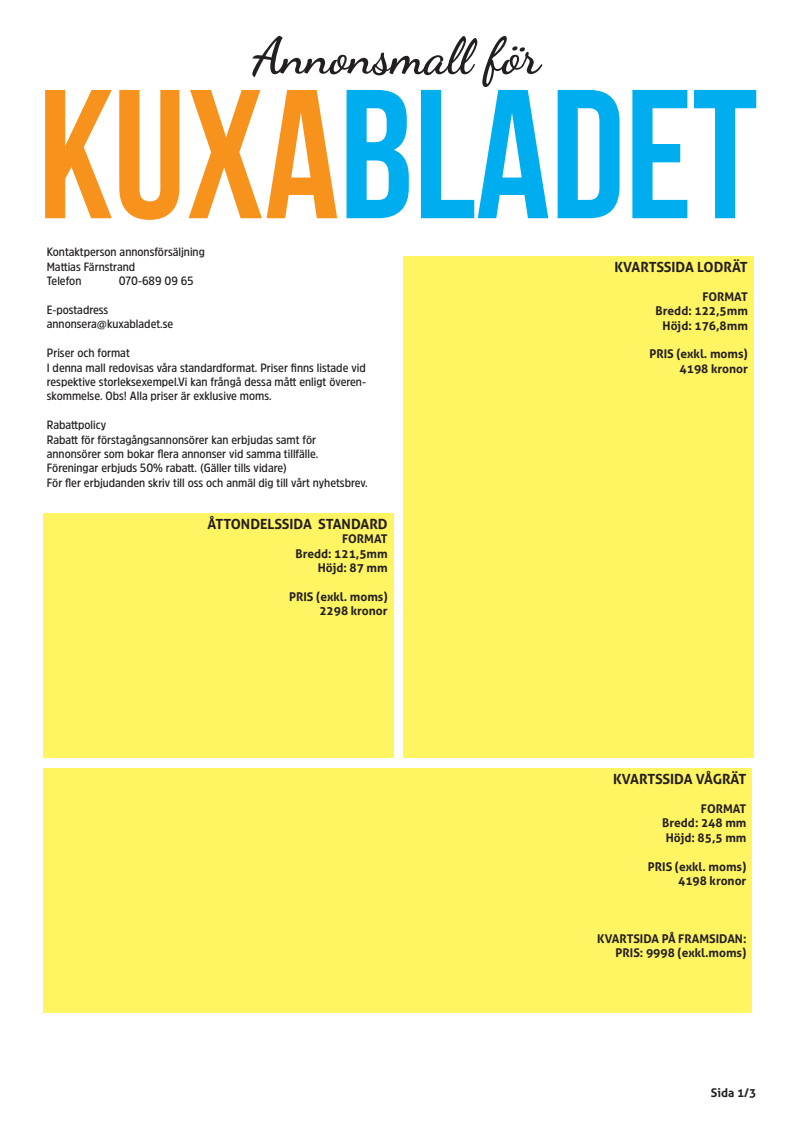
<style>
.page{position:relative;width:794px;height:1126px;background:#fff}
.page>*{position:absolute;margin:0;border:0;box-sizing:border-box;transform-origin:0 0}
.t1{font:183.2px "Bebas Neue";color:#00aeef}
.t2{font:700 51px "Dancing Script";color:#231f20}
.t3{font:700 14px "Aller";color:#231f20}
.t4{font:600 12px/14.4px "Amsi Pro Narw";color:#231f20}
.t5{font:700 12px/14.4px "Aller";color:#231f20;text-align:right}
.s1{color:#f7931d}
</style>
<div class="page">
<div style="left:43px;top:768px;width:709px;height:244px;background:#fff461"></div>
<div style="left:403px;top:256px;width:350px;height:501px;background:#fff461"></div>
<div style="left:43px;top:512px;width:350px;height:245px;background:#fff461"></div>
<h2 class="t2" style="left:252px;top:24px;width:289px">Annonsmall för</h2>
<h1 class="t1" style="left:38px;top:54px;width:721px"><span class="s1">KUXA</span>BLADET</h1>
<p class="t4" style="left:47px;top:244px;width:159px">Kontaktperson annonsförsäljning<br>Mattias Färnstrand<br>Telefon</p>
<p class="t4" style="left:119px;top:273px;width:76px">070-689 09 65</p>
<p class="t4" style="left:47px;top:302px;width:128px">E-postadress annonsera@kuxabladet.se</p>
<p class="t4" style="left:47px;top:345px;width:321px">Priser och format<br>I denna mall redovisas våra standardformat. Priser finns listade vid respektive storleksexempel.Vi kan frångå dessa mått enligt överen&shy;skommelse. Obs! Alla priser är exklusive moms.</p>
<p class="t4" style="left:47px;top:417px;width:322px">Rabattpolicy<br>Rabatt för förstagångsannonsörer kan erbjudas samt för annonsörer som bokar flera annonser vid samma tillfälle.<br>Föreningar erbjuds 50% rabatt. (Gäller tills vidare)<br>För fler erbjudanden skriv till oss och anmäl dig till vårt nyhetsbrev.</p>
<p class="t3" style="left:207px;top:515px;width:182px">ÅTTONDELSSIDA STANDARD</p>
<p class="t5" style="left:295px;top:531px;width:94px">FORMAT<br>Bredd: 121,5mm<br>Höjd: 87 mm</p>
<p class="t5" style="left:289px;top:589px;width:100px">PRIS (exkl. moms)<br>2298 kronor</p>
<p class="t3" style="left:614px;top:258px;width:135px">KVARTSSIDA LODRÄT</p>
<p class="t5" style="left:655px;top:289px;width:94px">FORMAT<br>Bredd: 122,5mm<br>Höjd: 176,8mm</p>
<p class="t5" style="left:649px;top:347px;width:100px">PRIS (exkl. moms)<br>4198 kronor</p>
<p class="t3" style="left:613px;top:770px;width:135px">KVARTSSIDA VÅGRÄT</p>
<p class="t5" style="left:662px;top:801px;width:86px;text-align:justify;text-indent:39px">FORMAT Bredd: 248 mm Höjd: 85,5 mm</p>
<p class="t5" style="left:648px;top:859px;width:100px">PRIS (exkl. moms)<br>4198 kronor</p>
<p class="t5" style="left:597px;top:931px;width:151px">KVARTSIDA PÅ FRAMSIDAN:<br>PRIS: 9998 (exkl.moms)</p>
<p class="t5" style="left:711px;top:1085px;width:47px">Sida 1/3</p>
</div>
